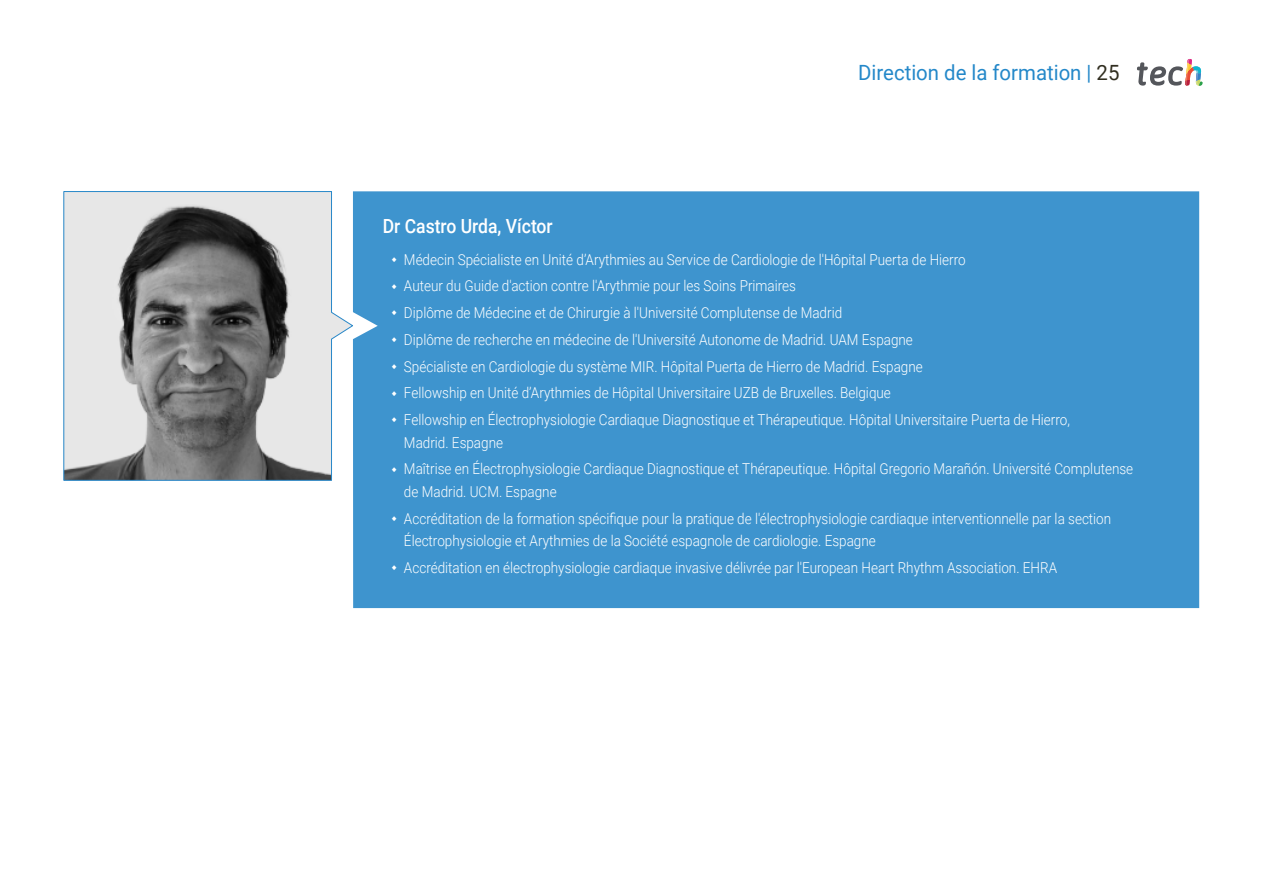
<style>
.page{position:relative;width:1263px;height:893px;background:#fff}
.page>*{position:absolute;margin:0;border:0;box-sizing:border-box;transform-origin:0 0}
.t1{font:21px "Roboto";color:#2488c9}
.t2{font:500 19.5px "Roboto";color:#fff;scale:.9 1}
.t3{font:300 15px/26.7px "Roboto";color:#fff;scale:.9 1}
.s1{color:#312e20}
</style>
<div class="page">
<svg style="left:1137px;top:59px;width:65px;height:27px"></svg>
<div style="left:353px;top:191px;width:846px;height:417px;background:#3e94ce"></div>
<svg style="left:63px;top:191px;width:290px;height:290px;background:#a7a8a9"></svg>
<svg style="left:392px;top:257px;width:5px;height:5px"></svg>
<svg style="left:392px;top:284px;width:5px;height:5px"></svg>
<svg style="left:392px;top:310px;width:5px;height:5px"></svg>
<svg style="left:392px;top:337px;width:5px;height:5px"></svg>
<svg style="left:392px;top:364px;width:5px;height:5px"></svg>
<svg style="left:392px;top:391px;width:5px;height:5px"></svg>
<svg style="left:392px;top:417px;width:5px;height:5px"></svg>
<svg style="left:392px;top:467px;width:5px;height:5px"></svg>
<svg style="left:392px;top:516px;width:5px;height:5px"></svg>
<svg style="left:392px;top:565px;width:5px;height:5px"></svg>
<h1 class="t1" style="left:858px;top:57px;width:263px">Direction de la formation | <span class="s1">25</span></h1>
<h2 class="t2" style="left:383px;top:212px;width:190px">Dr Castro Urda, Víctor</h2>
<p class="t3" style="left:404px;top:245px;width:741px">Médecin Spécialiste en Unité d’Arythmies au Service de Cardiologie de l'Hôpital Puerta de Hierro<br>Auteur du Guide d'action contre l'Arythmie pour les Soins Primaires<br>Diplôme de Médecine et de Chirurgie à l'Université Complutense de Madrid<br>Diplôme de recherche en médecine de l'Université Autonome de Madrid. UAM Espagne<br>Spécialiste en Cardiologie du système MIR. Hôpital Puerta de Hierro de Madrid. Espagne<br>Fellowship en Unité d’Arythmies de Hôpital Universitaire UZB de Bruxelles. Belgique<br>Fellowship en Électrophysiologie Cardiaque Diagnostique et Thérapeutique. Hôpital Universitaire Puerta de Hierro,</p>
<p class="t3" style="left:404px;top:428px;width:812px">Madrid. Espagne<br>Maîtrise en Électrophysiologie Cardiaque Diagnostique et Thérapeutique. Hôpital Gregorio Marañón. Université Complutense</p>
<p class="t3" style="left:404px;top:478px;width:787px">de Madrid. UCM. Espagne<br>Accréditation de la formation spécifique pour la pratique de l'électrophysiologie cardiaque interventionnelle par la section</p>
<p class="t3" style="left:404px;top:527px;width:727px">Électrophysiologie et Arythmies de la Société espagnole de cardiologie. Espagne<br>Accréditation en électrophysiologie cardiaque invasive délivrée par l'European Heart Rhythm Association. EHRA</p>
</div>
